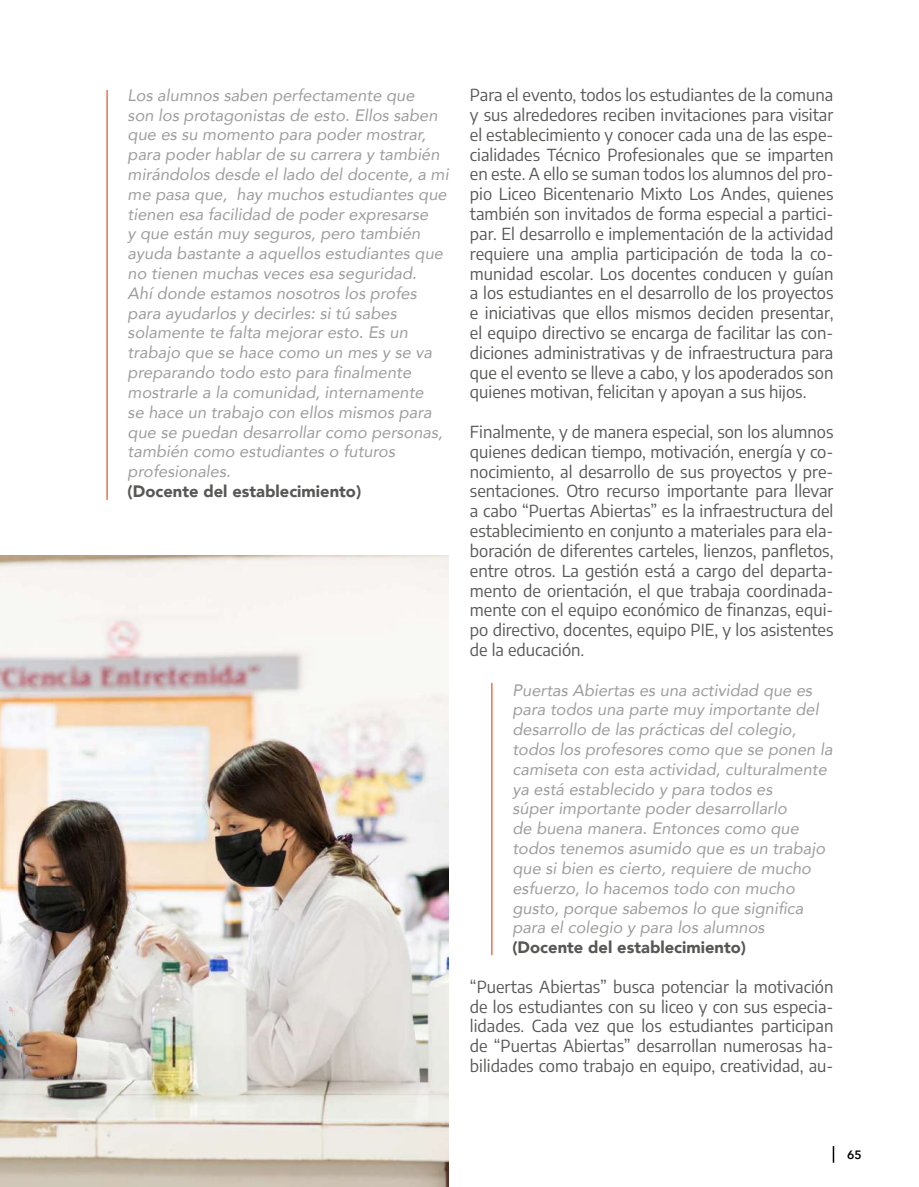
<style>
.page{position:relative;width:919px;height:1187px;background:#fff}
.page>*{position:absolute;margin:0;border:0;box-sizing:border-box;transform-origin:0 0}
.t1{font:16.5px/19.8px "Encode Sans";color:#575756;text-align:justify}
.t2{font:italic 16.5px/19.8px "Avenir";color:#9d9d9c}
.t3{font:900 16.5px "Avenir";color:#575756}
.t4{font:600 12px "Avenir Next LT Pro";color:#000}
</style>
<div class="page">
<svg style="left:832px;top:1146px;width:2px;height:16px"></svg>
<img style="left:0;top:555px;width:448px;height:631px">
<hr style="left:491px;top:682px;width:1px;height:273px;background:#ee7151">
<hr style="left:106px;top:90px;width:2px;height:410px;background:#ee7151">
<p class="t2" style="left:128px;top:85px;width:322px">Los alumnos saben perfectamente que<br>son los protagonistas de esto. Ellos saben que es su momento para poder mostrar, para poder hablar de su carrera y también mirándolos desde el lado del docente, a mi me pasa que, hay muchos estudiantes que tienen esa facilidad de poder expresarse<br>y que están muy seguros, pero también ayuda bastante a aquellos estudiantes que no tienen muchas veces esa seguridad.<br>Ahí donde estamos nosotros los profes para ayudarlos y decirles: si tú sabes solamente te falta mejorar esto. Es un trabajo que se hace como un mes y se va preparando todo esto para finalmente mostrarle a la comunidad, internamente<br>se hace un trabajo con ellos mismos para que se puedan desarrollar como personas, también como estudiantes o futuros profesionales.</p>
<p class="t3" style="left:128px;top:477px;width:235px">(Docente del establecimiento)</p>
<p class="t1" style="left:470px;top:84px;width:365px">Para el evento, todos los estudiantes de la comuna y sus alrededores reciben invitaciones para visitar el establecimiento y conocer cada una de las espe&shy;cialidades Técnico Profesionales que se imparten en este. A ello se suman todos los alumnos del pro&shy;pio Liceo Bicentenario Mixto Los Andes, quienes también son invitados de forma especial a partici&shy;par. El desarrollo e implementación de la actividad requiere una amplia participación de toda la co&shy;munidad escolar. Los docentes conducen y guían a los estudiantes en el desarrollo de los proyectos e iniciativas que ellos mismos deciden presentar, el equipo directivo se encarga de facilitar las con&shy;diciones administrativas y de infraestructura para que el evento se lleve a cabo, y los apoderados son quienes motivan, felicitan y apoyan a sus hijos.</p>
<p class="t1" style="left:470px;top:421px;width:365px">Finalmente, y de manera especial, son los alumnos quienes dedican tiempo, motivación, energía y co&shy;nocimiento, al desarrollo de sus proyectos y pre&shy;sentaciones. Otro recurso importante para llevar a cabo “Puertas Abiertas” es la infraestructura del establecimiento en conjunto a materiales para ela&shy;boración de diferentes carteles, lienzos, panfletos, entre otros. La gestión está a cargo del departa&shy;mento de orientación, el que trabaja coordinada&shy;mente con el equipo económico de finanzas, equi&shy;po directivo, docentes, equipo PIE, y los asistentes de la educación.</p>
<p class="t2" style="left:512px;top:679px;width:321px">Puertas Abiertas es una actividad que es para todos una parte muy importante del desarrollo de las prácticas del colegio, todos los profesores como que se ponen la camiseta con esta actividad, culturalmente ya está establecido y para todos es<br>súper importante poder desarrollarlo<br>de buena manera. Entonces como que todos tenemos asumido que es un trabajo que si bien es cierto, requiere de mucho esfuerzo, lo hacemos todo con mucho gusto, porque sabemos lo que significa para el colegio y para los alumnos</p>
<p class="t3" style="left:512px;top:933px;width:235px">(Docente del establecimiento)</p>
<p class="t1" style="left:470px;top:975px;width:365px">“Puertas Abiertas” busca potenciar la motivación de los estudiantes con su liceo y con sus especia&shy;lidades. Cada vez que los estudiantes participan de “Puertas Abiertas” desarrollan numerosas ha&shy;bilidades como trabajo en equipo, creatividad, au-</p>
<p class="t4" style="left:847px;top:1147px;width:16px">65</p>
</div>
